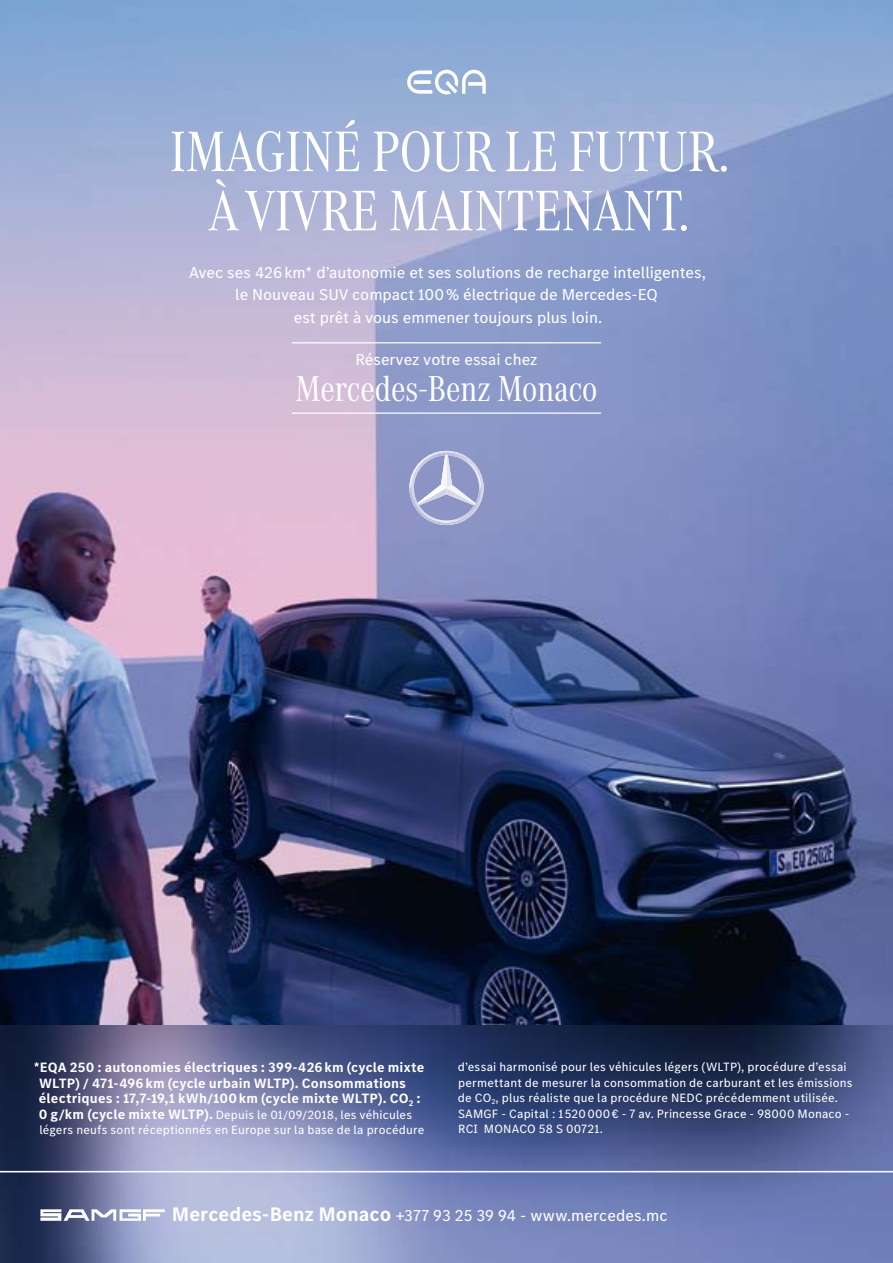
<style>
.page{position:relative;width:893px;height:1263px;background:#fff}
.page>*{position:absolute;margin:0;border:0;box-sizing:border-box;transform-origin:0 0}
.t1{font:59.25px/59.2px "MB Corpo A Title Cond";color:#fff;text-align:center}
.t2{font:37.35px "MB Corpo A Title Cond";color:#fff}
.t3{font:16.35px/22px "MB Corpo S Text";color:#fff;text-align:center}
.t4{font:700 13.95px/15.6px "MB Corpo S Text";letter-spacing:.01em;color:#fff}
.t5{font:12.45px/15.6px "MB Corpo S Text";letter-spacing:.015em;color:#fff}
.s1{font-weight:700;font-size:13.95px}
.s2{font-weight:700;font-size:20.25px}
</style>
<div class="page">
<img style="left:0;top:0;width:893px;height:1026px">
<img style="left:0;top:1026px;width:893px;height:237px">
<hr style="left:0;top:1171px;width:893px;height:1px;background:#fff">
<hr style="left:292px;top:412px;width:309px;height:2px;background:#fff">
<hr style="left:292px;top:342px;width:309px;height:1px;background:#fff">
<svg style="left:40px;top:1209px;width:125px;height:12px"></svg>
<img style="left:409px;top:451px;width:75px;height:37px">
<img style="left:412px;top:453px;width:69px;height:35px">
<img style="left:409px;top:488px;width:75px;height:37px">
<svg style="left:445px;top:451px;width:4px;height:5px"></svg>
<svg style="left:472px;top:503px;width:4px;height:5px"></svg>
<svg style="left:407px;top:70px;width:79px;height:24px"></svg>
<svg style="left:66px;top:70px;width:21px;height:21px"></svg>
<h1 class="t1" style="left:170px;top:118px;width:561px">IMAGINÉ POUR LE FUTUR.<br>À VIVRE MAINTENANT.</h1>
<h3 class="t3" style="left:189px;top:261px;width:518px">Avec ses 426 km* d’autonomie et ses solutions de recharge intelligentes, le Nouveau SUV compact 100 % électrique de Mercedes-EQ<br>est prêt à vous emmener toujours plus loin.</h3>
<h3 class="t3" style="left:355px;top:348px;width:184px">Réservez votre essai chez</h3>
<h2 class="t2" style="left:296px;top:365px;width:303px">Mercedes-Benz Monaco</h2>
<p class="t4" style="left:39px;top:1059px;width:387px;text-indent:-5px">*EQA 250 : autonomies électriques : 399-426 km (cycle mixte<br>WLTP) / 471-496 km (cycle urbain WLTP). Consommations électriques : 17,7-19,1 kWh/100 km (cycle mixte WLTP). CO<sub>2</sub> :</p>
<p class="t5" style="left:39px;top:1106px;width:387px"><span class="s1">0 g/km (cycle mixte WLTP).</span> Depuis le 01/09/2018, les véhicules légers neufs sont réceptionnés en Europe sur la base de la procédure</p>
<p class="t5" style="left:458px;top:1059px;width:396px">d’essai harmonisé pour les véhicules légers (WLTP), procédure d’essai permettant de mesurer la consommation de carburant et les émissions de CO<sub>2</sub>, plus réaliste que la procédure NEDC précédemment utilisée.<br>SAMGF - Capital : 1 520 000 € - 7 av. Princesse Grace - 98000 Monaco - RCI MONACO 58 S 00721.</p>
<h3 class="t3" style="left:172px;top:1203px;width:497px"><span class="s2">Mercedes-Benz Monaco</span> +377 93 25 39 94 - www.mercedes.mc</h3>
</div>
